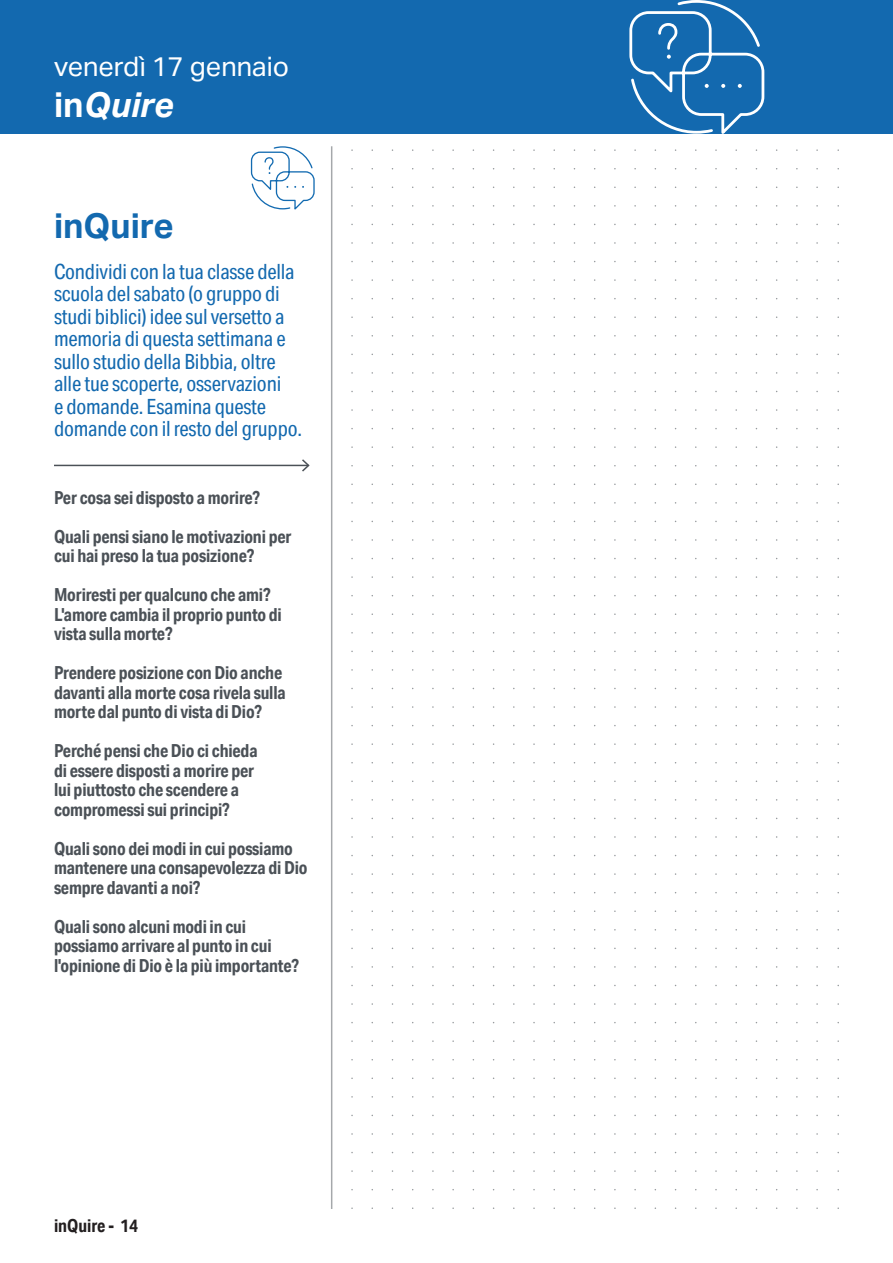
<style>
.page{position:relative;width:893px;height:1263px;background:#fff}
.page>*{position:absolute;margin:0;border:0;box-sizing:border-box;transform-origin:0 0}
.tit-sezione{font:700 34.5px "Aktiv Grotesk";color:#1369af}
.t1{font:italic 700 34.5px "Aktiv Grotesk";color:#fff}
.t2{font:27px "Aktiv Grotesk";color:#fff}
.commento{font:21px/22.5px "Aktiv Grotesk Cd";letter-spacing:-.01em;color:#1369af}
.commento-grigio-pic{font:700 18px/19.5px "Aktiv Grotesk Cd";letter-spacing:-.01em;color:#4b5157}
.t3{font:700 18px "Aktiv Grotesk Cd";color:#231f20}
.s1{font-style:normal}
</style>
<div class="page">
<div style="left:0;top:0;width:893px;height:134px;background:#1369af"></div>
<svg style="left:629px;top:0;width:135px;height:134px"></svg>
<svg style="left:657px;top:22px;width:22px;height:37px"></svg>
<svg style="left:705px;top:84px;width:4px;height:4px"></svg>
<svg style="left:721px;top:84px;width:4px;height:4px"></svg>
<svg style="left:738px;top:84px;width:4px;height:4px"></svg>
<hr style="left:331px;top:146px;width:1px;height:1063px;background:#4b5157">
<svg style="left:251px;top:146px;width:64px;height:64px"></svg>
<hr style="left:54px;top:465px;width:255px;height:1px;background:#4b5157">
<svg style="left:300px;top:459px;width:10px;height:13px"></svg>
<p class="t2" style="left:54px;top:51px;width:236px">venerdì 17 gennaio</p>
<p class="t1" style="left:54px;top:84px;width:121px"><span class="s1">in</span>Quire</p>
<p class="tit-sezione" style="left:54px;top:205px;width:121px">inQuire</p>
<p class="commento" style="left:54px;top:260px;width:250px">Condividi con la tua classe della scuola del sabato (o gruppo di studi biblici) idee sul versetto a memoria di questa settimana e sullo studio della Bibbia, oltre alle tue scoperte, osservazioni<br>e domande. Esamina queste domande con il resto del gruppo.</p>
<p class="commento-grigio-pic" style="left:54px;top:487px;width:208px">Per cosa sei disposto a morire?</p>
<p class="commento-grigio-pic" style="left:54px;top:526px;width:239px">Quali pensi siano le motivazioni per cui hai preso la tua posizione?</p>
<p class="commento-grigio-pic" style="left:54px;top:585px;width:229px">Moriresti per qualcuno che ami?<br>L'amore cambia il proprio punto di vista sulla morte?</p>
<p class="commento-grigio-pic" style="left:54px;top:663px;width:233px">Prendere posizione con Dio anche davanti alla morte cosa rivela sulla morte dal punto di vista di Dio?</p>
<p class="commento-grigio-pic" style="left:54px;top:741px;width:205px">Perché pensi che Dio ci chieda di essere disposti a morire per lui piuttosto che scendere a compromessi sui principi?</p>
<p class="commento-grigio-pic" style="left:54px;top:838px;width:255px">Quali sono dei modi in cui possiamo mantenere una consapevolezza di Dio sempre davanti a noi?</p>
<p class="commento-grigio-pic" style="left:54px;top:916px;width:247px">Quali sono alcuni modi in cui possiamo arrivare al punto in cui l'opinione di Dio è la più importante?</p>
<p class="t3" style="left:54px;top:1215px;width:86px">inQuire - 14</p>
</div>
